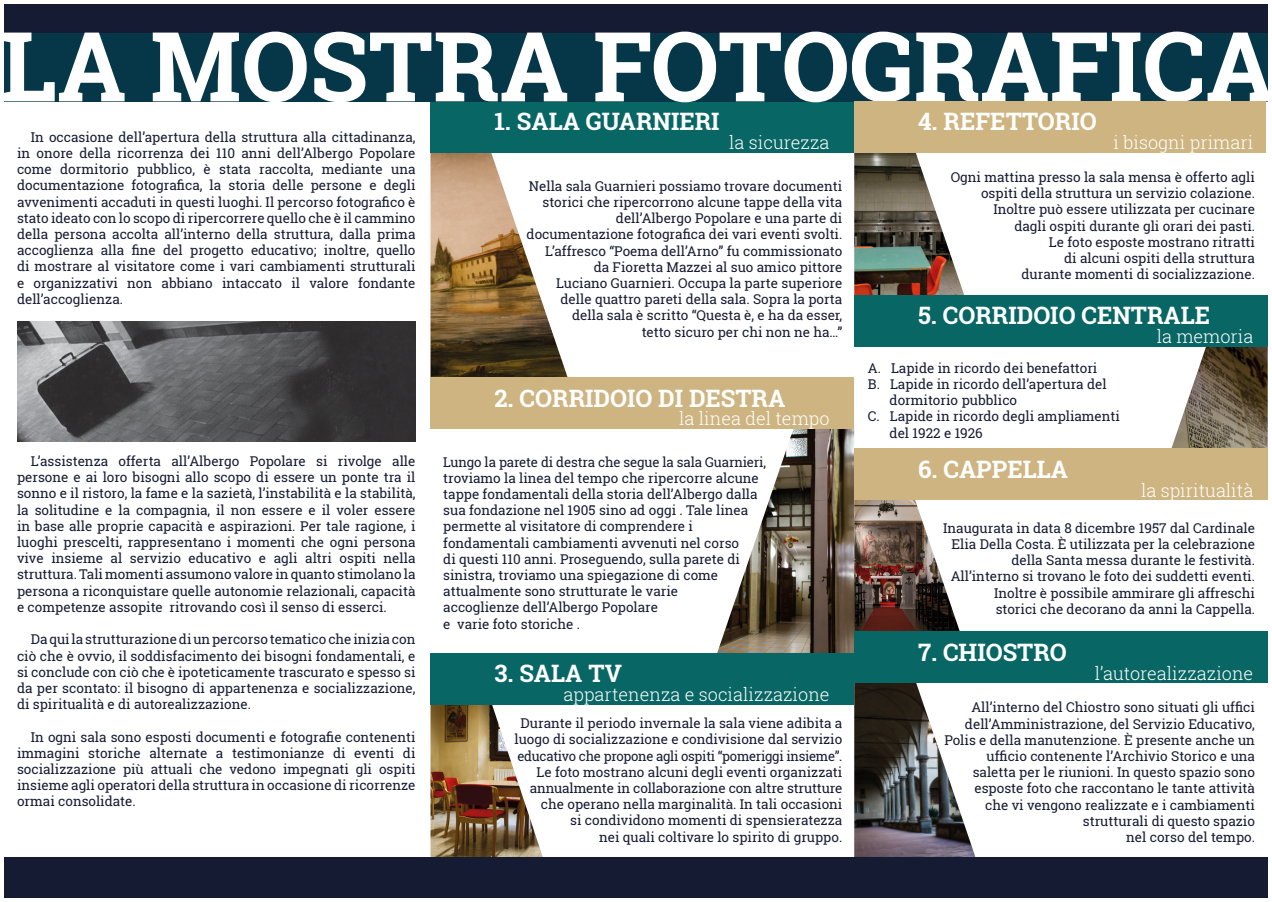
<style>
.page{position:relative;width:1272px;height:902px;background:#fff}
.page>*{position:absolute;margin:0;border:0;box-sizing:border-box;transform-origin:0 0}
.t1{font:700 96.6px "Roboto Slab";color:#fff}
.t2{font:700 24px "Roboto Slab";color:#fff}
.t3{font:300 18px "Roboto Slab";color:#fff}
.t4{font:13.5px/16.2px "Roboto Slab";color:#151b32;text-align:justify}
</style>
<div class="page">
<img style="left:17px;top:321px;width:398px;height:120px">
<img style="left:854px;top:683px;width:122px;height:174px">
<img style="left:430px;top:704px;width:116px;height:153px">
<div style="left:4px;top:4px;width:1263px;height:41px;background:#151b32"></div>
<img style="left:430px;top:152px;width:137px;height:225px">
<div style="left:430px;top:101px;width:424px;height:51px;background:#086665"></div>
<div style="left:4px;top:33px;width:1263px;height:68px;background:#063749"></div>
<div style="left:4px;top:857px;width:1263px;height:40px;background:#151b32"></div>
<img style="left:717px;top:428px;width:137px;height:225px">
<img style="left:854px;top:152px;width:110px;height:143px">
<img style="left:1170px;top:346px;width:97px;height:103px">
<img style="left:854px;top:500px;width:106px;height:132px">
<div style="left:430px;top:377px;width:424px;height:51px;background:#ceb481"></div>
<div style="left:430px;top:653px;width:424px;height:51px;background:#086665"></div>
<div style="left:854px;top:101px;width:411px;height:51px;background:#ceb481"></div>
<div style="left:854px;top:295px;width:413px;height:51px;background:#086665"></div>
<div style="left:854px;top:449px;width:413px;height:51px;background:#ceb481"></div>
<div style="left:854px;top:632px;width:413px;height:51px;background:#086665"></div>
<p class="t1" style="left:0;top:0;width:1276px">LA MOSTRA FOTOGRAFICA</p>
<p class="t4" style="left:17px;top:129px;width:400px;text-indent:14px">In occasione dell’apertura della struttura alla cittadinanza, in onore della ricorrenza dei 110 anni dell’Albergo Popolare come dormitorio pubblico, è stata raccolta, mediante una documentazione fotografica, la storia delle persone e degli avvenimenti accaduti in questi luoghi. Il percorso fotografico è stato ideato con lo scopo di ripercorrere quello che è il cammino della persona accolta all’interno della struttura, dalla prima accoglienza alla fine del progetto educativo; inoltre, quello di mostrare al visitatore come i vari cambiamenti strutturali e organizzativi non abbiano intaccato il valore fondante dell’accoglienza.</p>
<p class="t2" style="left:494px;top:105px;width:227px">1. SALA GUARNIERI</p>
<p class="t2" style="left:918px;top:105px;width:180px">4. REFETTORIO</p>
<p class="t3" style="left:729px;top:130px;width:102px">la sicurezza</p>
<p class="t4" style="left:529px;top:177px;width:315px">Nella sala Guarnieri possiamo trovare documenti</p>
<p class="t4" style="left:542px;top:194px;width:301px">storici che ripercorrono alcune tappe della vita</p>
<p class="t4" style="left:616px;top:210px;width:228px">dell’Albergo Popolare e una parte di</p>
<p class="t4" style="left:526px;top:226px;width:317px">documentazione fotografica dei vari eventi svolti.</p>
<p class="t4" style="left:545px;top:242px;width:299px">L’affresco “Poema dell’Arno” fu commissionato</p>
<p class="t4" style="left:593px;top:258px;width:250px">da Fioretta Mazzei al suo amico pittore</p>
<p class="t4" style="left:556px;top:275px;width:287px">Luciano Guarnieri. Occupa la parte superiore</p>
<p class="t4" style="left:560px;top:291px;width:283px">delle quattro pareti della sala. Sopra la porta</p>
<p class="t4" style="left:572px;top:307px;width:271px">della sala è scritto “Questa è, e ha da esser,</p>
<p class="t4" style="left:641px;top:323px;width:202px">tetto sicuro per chi non ne ha…”</p>
<p class="t3" style="left:1113px;top:130px;width:141px">i bisogni primari</p>
<p class="t4" style="left:950px;top:169px;width:306px">Ogni mattina presso la sala mensa è offerto agli</p>
<p class="t4" style="left:981px;top:185px;width:275px">ospiti della struttura un servizio colazione.</p>
<p class="t4" style="left:993px;top:201px;width:263px">Inoltre può essere utilizzata per cucinare</p>
<p class="t4" style="left:1014px;top:217px;width:242px">dagli ospiti durante gli orari dei pasti.</p>
<p class="t4" style="left:1048px;top:234px;width:207px">Le foto esposte mostrano ritratti</p>
<p class="t4" style="left:1064px;top:250px;width:192px">di alcuni ospiti della struttura</p>
<p class="t4" style="left:1021px;top:266px;width:235px">durante momenti di socializzazione.</p>
<p class="t2" style="left:918px;top:299px;width:294px">5. CORRIDOIO CENTRALE</p>
<p class="t3" style="left:1156px;top:324px;width:98px">la memoria</p>
<p class="t4" style="left:17px;top:453px;width:400px;text-indent:14px">L’assistenza offerta all’Albergo Popolare si rivolge alle persone e ai loro bisogni allo scopo di essere un ponte tra il sonno e il ristoro, la fame e la sazietà, l’instabilità e la stabilità, la solitudine e la compagnia, il non essere e il voler essere in base alle proprie capacità e aspirazioni. Per tale ragione, i luoghi prescelti, rappresentano i momenti che ogni persona vive insieme al servizio educativo e agli altri ospiti nella struttura. Tali momenti assumono valore in quanto stimolano la persona a riconquistare quelle autonomie relazionali, capacità e competenze assopite ritrovando così il senso di esserci.</p>
<p class="t4" style="left:17px;top:631px;width:400px;text-indent:14px">Da qui la strutturazione di un percorso tematico che inizia con ciò che è ovvio, il soddisfacimento dei bisogni fondamentali, e si conclude con ciò che è ipoteticamente trascurato e spesso si da per scontato: il bisogno di appartenenza e socializzazione, di spiritualità e di autorealizzazione.</p>
<p class="t4" style="left:17px;top:728px;width:400px;text-indent:14px">In ogni sala sono esposti documenti e fotografie contenenti immagini storiche alternate a testimonianze di eventi di socializzazione più attuali che vedono impegnati gli ospiti insieme agli operatori della struttura in occasione di ricorrenze ormai consolidate.</p>
<p class="t2" style="left:494px;top:381px;width:292px">2. CORRIDOIO DI DESTRA</p>
<p class="t3" style="left:679px;top:406px;width:152px">la linea del tempo</p>
<p class="t4" style="left:443px;top:453px;width:324px">Lungo la parete di destra che segue la sala Guarnieri,</p>
<p class="t4" style="left:443px;top:469px;width:317px">troviamo la linea del tempo che ripercorre alcune</p>
<p class="t4" style="left:443px;top:485px;width:316px">tappe fondamentali della storia dell’Albergo dalla</p>
<p class="t4" style="left:443px;top:502px;width:306px">sua fondazione nel 1905 sino ad oggi . Tale linea</p>
<p class="t4" style="left:443px;top:518px;width:251px">permette al visitatore di comprendere i</p>
<p class="t4" style="left:443px;top:534px;width:297px">fondamentali cambiamenti avvenuti nel corso</p>
<p class="t4" style="left:443px;top:550px;width:298px">di questi 110 anni. Proseguendo, sulla parete di</p>
<p class="t4" style="left:443px;top:566px;width:276px">sinistra, troviamo una spiegazione di come</p>
<p class="t4" style="left:443px;top:583px;width:236px">attualmente sono strutturate le varie</p>
<p class="t4" style="left:443px;top:599px;width:216px">accoglienze dell’Albergo Popolare</p>
<p class="t4" style="left:443px;top:615px;width:138px">e varie foto storiche .</p>
<p class="t2" style="left:494px;top:657px;width:129px">3. SALA TV</p>
<p class="t3" style="left:563px;top:682px;width:267px">appartenenza e socializzazione</p>
<p class="t4" style="left:520px;top:715px;width:323px">Durante il periodo invernale la sala viene adibita a</p>
<p class="t4" style="left:514px;top:731px;width:329px">luogo di socializzazione e condivisione dal servizio educativo che propone agli ospiti “pomeriggi insieme”.</p>
<p class="t4" style="left:530px;top:763px;width:314px;text-align:center">Le foto mostrano alcuni degli eventi organizzati annualmente in collaborazione con altre strutture</p>
<p class="t4" style="left:541px;top:796px;width:303px">che operano nella marginalità. In tali occasioni</p>
<p class="t4" style="left:570px;top:812px;width:273px">si condividono momenti di spensieratezza</p>
<p class="t4" style="left:599px;top:828px;width:245px">nei quali coltivare lo spirito di gruppo.</p>
<p class="t4" style="left:867px;top:359px;width:231px">A. Lapide in ricordo dei benefattori</p>
<p class="t4" style="left:867px;top:376px;width:240px">B. Lapide in ricordo dell’apertura del</p>
<p class="t4" style="left:889px;top:392px;width:129px">dormitorio pubblico</p>
<p class="t4" style="left:867px;top:408px;width:254px">C. Lapide in ricordo degli ampliamenti</p>
<p class="t4" style="left:889px;top:424px;width:95px">del 1922 e 1926</p>
<p class="t2" style="left:918px;top:453px;width:151px">6. CAPPELLA</p>
<p class="t3" style="left:1140px;top:478px;width:114px">la spiritualità</p>
<p class="t4" style="left:943px;top:519px;width:313px">Inaugurata in data 8 dicembre 1957 dal Cardinale</p>
<p class="t4" style="left:951px;top:535px;width:305px">Elia Della Costa. È utilizzata per la celebrazione</p>
<p class="t4" style="left:1011px;top:552px;width:245px">della Santa messa durante le festività.</p>
<p class="t4" style="left:950px;top:568px;width:306px">All’interno si trovano le foto dei suddetti eventi.</p>
<p class="t4" style="left:994px;top:584px;width:262px">Inoltre è possibile ammirare gli affreschi</p>
<p class="t4" style="left:995px;top:600px;width:261px">storici che decorano da anni la Cappella.</p>
<p class="t2" style="left:918px;top:636px;width:150px">7. CHIOSTRO</p>
<p class="t3" style="left:1094px;top:660px;width:160px">l’autorealizzazione</p>
<p class="t4" style="left:964px;top:699px;width:291px;text-align:center">All’interno del Chiostro sono situati gli uffici dell’Amministrazione, del Servizio Educativo,</p>
<p class="t4" style="left:944px;top:731px;width:312px">Polis e della manutenzione. È presente anche un</p>
<p class="t4" style="left:986px;top:747px;width:270px">ufficio contenente l’Archivio Storico e una</p>
<p class="t4" style="left:972px;top:764px;width:284px">saletta per le riunioni. In questo spazio sono</p>
<p class="t4" style="left:974px;top:780px;width:282px">esposte foto che raccontano le tante attività</p>
<p class="t4" style="left:985px;top:796px;width:271px">che vi vengono realizzate e i cambiamenti</p>
<p class="t4" style="left:1082px;top:812px;width:173px">strutturali di questo spazio</p>
<p class="t4" style="left:1126px;top:828px;width:130px">nel corso del tempo.</p>
</div>
